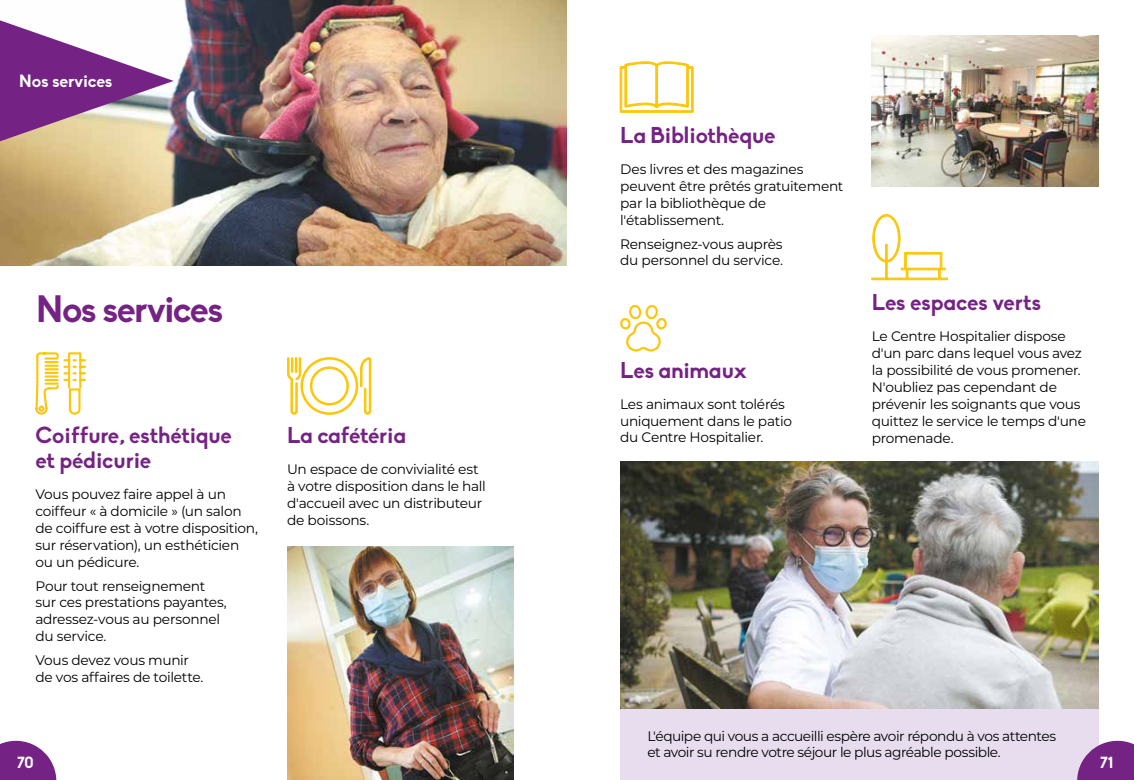
<style>
.page{position:relative;width:1134px;height:780px;background:#fff}
.page>*{position:absolute;margin:0;border:0;box-sizing:border-box;transform-origin:0 0}
.t1{font:700 37.5px "Biko";letter-spacing:-.055em;color:#742283}
.t2{font:700 22.5px/25px "Biko";letter-spacing:-.01em;color:#742283}
.t3{font:700 17.5px "Biko";letter-spacing:-.02em;color:#fff}
.t4{font:700 15.88px "Biko";color:#fff}
.t5{font:13.75px/16.9px "Montserrat";letter-spacing:-.02em;color:#000}
</style>
<div class="page">
<img style="left:620px;top:461px;width:478px;height:248px">
<div style="left:620px;top:709px;width:478px;height:71px;background:#e7ddef"></div>
<img style="left:872px;top:35px;width:226px;height:152px">
<img style="left:287px;top:547px;width:227px;height:233px">
<img style="left:0;top:0;width:567px;height:266px">
<svg style="left:0;top:740px;width:56px;height:40px"></svg>
<svg style="left:1077px;top:740px;width:57px;height:40px"></svg>
<svg style="left:0;top:20px;width:174px;height:121px"></svg>
<svg style="left:35px;top:352px;width:51px;height:63px"></svg>
<svg style="left:287px;top:357px;width:85px;height:58px"></svg>
<svg style="left:619px;top:61px;width:75px;height:52px"></svg>
<svg style="left:620px;top:305px;width:47px;height:46px"></svg>
<svg style="left:871px;top:214px;width:77px;height:66px"></svg>
<p class="t3" style="left:19px;top:70px;width:95px">Nos services</p>
<h1 class="t1" style="left:35px;top:287px;width:189px">Nos services</h1>
<h2 class="t2" style="left:35px;top:423px;width:198px">Coiffure, esthétique et pédicurie</h2>
<p class="t5" style="left:35px;top:485px;width:224px">Vous pouvez faire appel à un coiffeur « à domicile » (un salon de coiffure est à votre disposition, sur réservation), un esthéticien ou un pédicure.</p>
<p class="t5" style="left:35px;top:576px;width:193px">Pour tout renseignement sur ces prestations payantes, adressez-vous au personnel du service.</p>
<p class="t5" style="left:35px;top:651px;width:170px">Vous devez vous munir de vos affaires de toilette.</p>
<h2 class="t2" style="left:287px;top:423px;width:121px">La cafétéria</h2>
<p class="t5" style="left:287px;top:460px;width:200px">Un espace de convivialité est à votre disposition dans le hall d'accueil avec un distributeur de boissons.</p>
<h2 class="t2" style="left:620px;top:123px;width:157px">La Bibliothèque</h2>
<p class="t5" style="left:620px;top:160px;width:225px">Des livres et des magazines peuvent être prêtés gratuitement par la bibliothèque de l'établissement.</p>
<p class="t5" style="left:620px;top:235px;width:164px">Renseignez-vous auprès du personnel du service.</p>
<h2 class="t2" style="left:620px;top:357px;width:128px">Les animaux</h2>
<p class="t5" style="left:620px;top:395px;width:173px">Les animaux sont tolérés uniquement dans le patio du Centre Hospitalier.</p>
<h2 class="t2" style="left:872px;top:290px;width:171px">Les espaces verts</h2>
<p class="t5" style="left:872px;top:327px;width:216px">Le Centre Hospitalier dispose d'un parc dans lequel vous avez la possibilité de vous promener.<br>N'oubliez pas cependant de prévenir les soignants que vous quittez le service le temps d'une promenade.</p>
<p class="t5" style="left:647px;top:728px;width:410px;line-height:15.6px">L'équipe qui vous a accueilli espère avoir répondu à vos attentes et avoir su rendre votre séjour le plus agréable possible.</p>
<p class="t4" style="left:17px;top:753px;width:18px">70</p>
<p class="t4" style="left:1100px;top:753px;width:15px">71</p>
</div>
